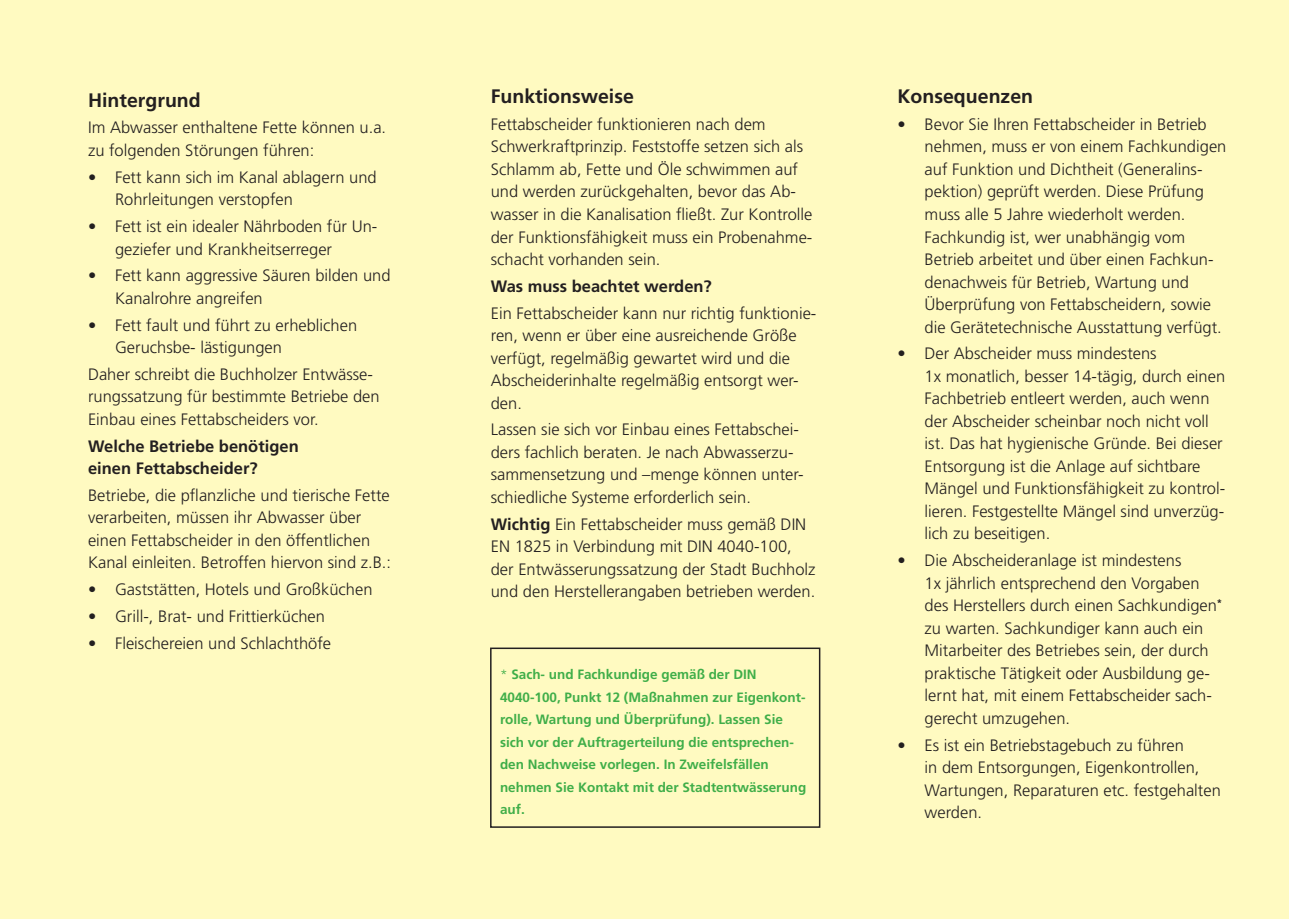
<style>
.page{position:relative;width:1289px;height:919px;background:#fff}
.page>*{position:absolute;margin:0;border:0;box-sizing:border-box;transform-origin:0 0}
.t1{font:700 19.5px "Frutiger";color:#231f20}
.t2{font:300 16.5px/22.5px "Frutiger";color:#231f20}
.t3{font:700 16.5px/22.5px "Frutiger";color:#231f20}
.Arial_Unterzeile_12{font:700 13.5px/22.5px "Frutiger";color:#40ae49}
.s1{font-weight:700}
.s2{font-weight:300}
</style>
<div class="page">
<div style="left:0;top:0;width:1288px;height:918px;background:#fffac1"></div>
<div style="left:490px;top:647px;width:330px;height:180px;border:2px solid #231f20"></div>
<p class="t1" style="left:88px;top:88px;width:114px">Hintergrund</p>
<p class="t2" style="left:88px;top:116px;width:299px">Im Abwasser enthaltene Fette können u.a. zu folgenden Störungen führen:</p>
<p class="t2" style="left:115px;top:166px;width:263px;text-indent:-27px">• Fett kann sich im Kanal ablagern und<br>Rohrleitungen verstopfen</p>
<p class="t2" style="left:115px;top:215px;width:264px;text-indent:-27px">• Fett ist ein idealer Nährboden für Un&shy;geziefer und Krankheitserreger</p>
<p class="t2" style="left:115px;top:264px;width:277px;text-indent:-27px">• Fett kann aggressive Säuren bilden und<br>Kanalrohre angreifen</p>
<p class="t2" style="left:115px;top:313px;width:244px;text-indent:-27px">• Fett fault und führt zu erheblichen<br>Geruchsbe- lästigungen</p>
<p class="t2" style="left:88px;top:363px;width:293px">Daher schreibt die Buchholzer Entwässe&shy;rungssatzung für bestimmte Betriebe den<br>Einbau eines Fettabscheiders vor.</p>
<p class="t3" style="left:88px;top:434px;width:212px">Welche Betriebe benötigen einen Fettabscheider?</p>
<p class="t2" style="left:88px;top:484px;width:304px">Betriebe, die pflanzliche und tierische Fette verarbeiten, müssen ihr Abwasser über einen Fettabscheider in den öffentlichen Kanal einleiten. Betroffen hiervon sind z.B.:</p>
<p class="t2" style="left:88px;top:578px;width:286px">• Gaststätten, Hotels und Großküchen</p>
<p class="t2" style="left:88px;top:605px;width:238px">• Grill-, Brat- und Frittierküchen</p>
<p class="t2" style="left:88px;top:631px;width:245px">• Fleischereien und Schlachthöfe</p>
<p class="t1" style="left:491px;top:85px;width:145px">Funktionsweise</p>
<p class="t2" style="left:491px;top:113px;width:323px">Fettabscheider funktionieren nach dem Schwerkraftprinzip. Feststoffe setzen sich als Schlamm ab, Fette und Öle schwimmen auf und werden zurückgehalten, bevor das Ab&shy;wasser in die Kanalisation fließt. Zur Kontrolle der Funktionsfähigkeit muss ein Probenahme&shy;schacht vorhanden sein.</p>
<p class="t3" style="left:491px;top:274px;width:222px">Was muss beachtet werden?</p>
<p class="t2" style="left:491px;top:301px;width:327px">Ein Fettabscheider kann nur richtig funktionie&shy;ren, wenn er über eine ausreichende Größe verfügt, regelmäßig gewartet wird und die Abscheiderinhalte regelmä ßig entsorgt wer&shy;den.</p>
<p class="t2" style="left:491px;top:418px;width:314px">Lassen sie sich vor Einbau eines Fettabschei&shy;ders fachlich beraten. Je nach Abwasserzu&shy;sammensetzung und –menge können unter&shy;schiedliche Systeme erforderlich sein.</p>
<p class="t2" style="left:491px;top:512px;width:326px"><span class="s1">Wichtig</span> Ein Fettabscheider muss gemäß DIN EN 1825 in Verbindung mit DIN 4040-100, der Entwässerungssatzung der Stadt Buchholz und den Herstellerangaben betrieben werden.</p>
<p class="Arial_Unterzeile_12" style="left:500px;top:663px;width:308px"><span class="s2">*</span> Sach- und Fachkundige gemäß der DIN 4040-100, Punkt 12 (Maßnahmen zur Eigenkont&shy;rolle, Wartung und Überprüfung). Lassen Sie sich vor der Auftragerteilung die entsprechen&shy;den Nachweise vorlegen. In Zweifelsfällen nehmen Sie Kontakt mit der Stadtentwässerung auf.</p>
<p class="t1" style="left:897px;top:85px;width:137px">Konsequenzen</p>
<p class="t2" style="left:924px;top:113px;width:303px;text-indent:-27px">• Bevor Sie Ihren Fettabscheider in Betrieb nehmen, muss er von einem Fachkundigen auf Funktion und Dichtheit (Generalins&shy;pektion) geprüft werden. Diese Prüfung muss alle 5 Jahre wiederholt werden.<br>Fachkundig ist, wer unabhängig vom Betrieb arbeitet und über einen Fachkun&shy;denachweis für Betrieb, Wartung und Überprüfung von Fettabscheidern, sowie die Gerätetechnische Ausstattung verfügt.</p>
<p class="t2" style="left:924px;top:342px;width:302px;text-indent:-27px">• Der Abscheider muss mindestens<br>1x monatlich, besser 14-tägig, durch einen Fachbetrieb entleert werden, auch wenn der Abscheider scheinbar noch nicht voll ist. Das hat hygienische Gründe. Bei dieser Entsorgung ist die Anlage auf sichtbare Mängel und Funktionsfähigkeit zu kontrol&shy;lieren. Festgestellte Mängel sind unverzüg&shy;lich zu beseitigen.</p>
<p class="t2" style="left:924px;top:549px;width:299px;text-indent:-27px">• Die Abscheideranlage ist mindestens<br>1x jährlich entsprechend den Vorgaben des Herstellers durch einen Sachkundigen<sup>* </sup>zu warten. Sachkundiger kann auch ein Mitarbeiter des Betriebes sein, der durch praktische Tätigkeit oder Ausbildung ge&shy;lernt hat, mit einem Fettabscheider sach&shy;gerecht umzugehen.</p>
<p class="t2" style="left:924px;top:733px;width:298px;text-indent:-27px">• Es ist ein Betriebstagebuch zu führen<br>in dem Entsorgungen, Eigenkontrollen,<br>Wartungen, Reparaturen etc. festgehalten werden.</p>
</div>
